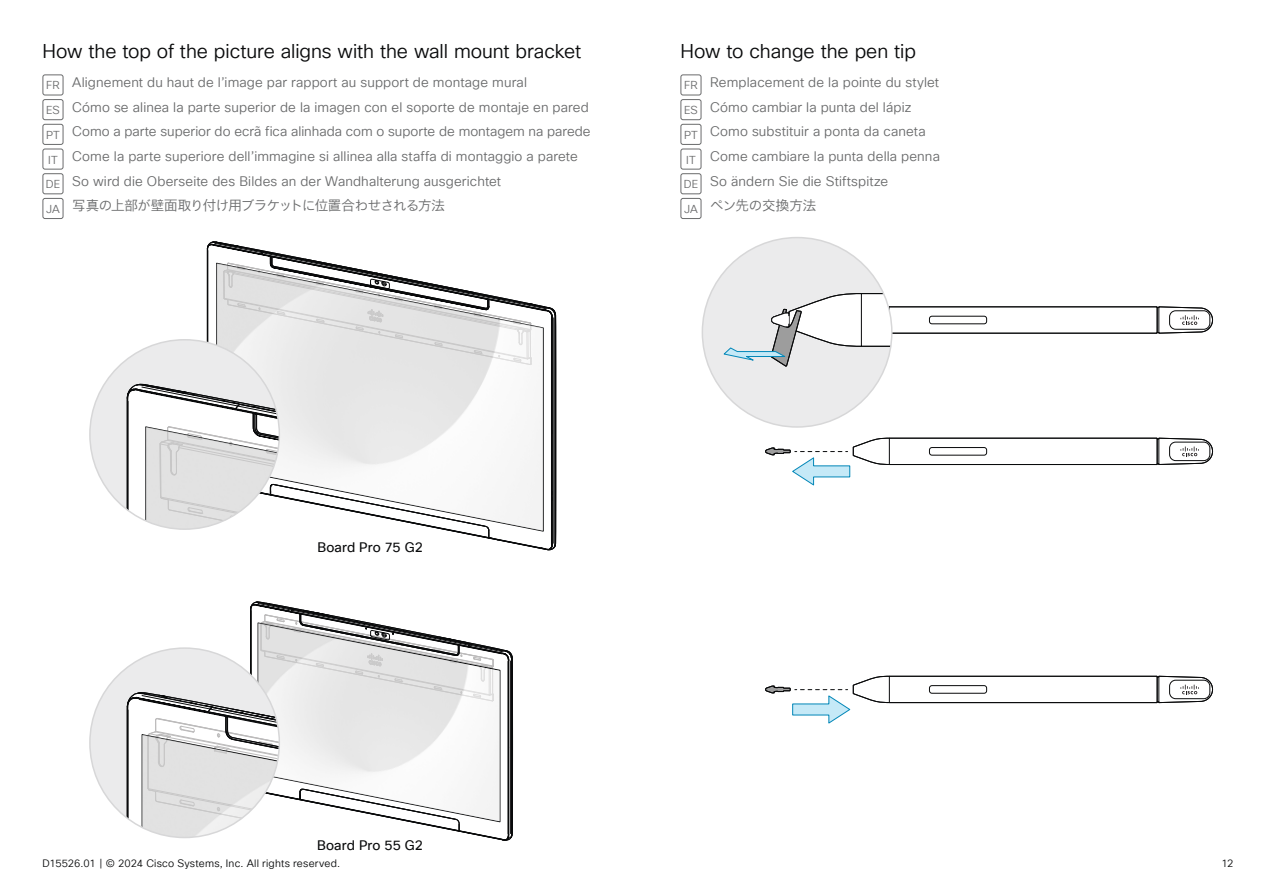
<style>
.page{position:relative;width:1276px;height:893px;background:#fff}
.page>*{position:absolute;margin:0;border:0;box-sizing:border-box;transform-origin:0 0}
.Subhead_1{font:19.5px "Cisco Sans TT Light";letter-spacing:-.005em;color:#090a0b}
.Body_5_French_hanging{font:13.5px "Cisco Sans TT Light";letter-spacing:.01em;color:#6a6b6c}
.Body_5_French_hanging-2{font:13.5px "Cisco Sans JPN Light";letter-spacing:-.04em;color:#6a6b6c}
.Body_1_center{font:13.5px "Cisco Sans TT";letter-spacing:.01em;color:#090a0b}
.Body_5_French_hanging-3{font:13.5px "Cisco Sans JPN Light";letter-spacing:-.015em;color:#6a6b6c}
.Body_1_center_French_for_Product_overvie{font:11.25px "Cisco Sans TT Light";letter-spacing:.015em;color:#6a6b6c}
.t1{font:10.5px "Cisco Sans TT Light";letter-spacing:.015em;color:#090a0b}
</style>
<div class="page">
<div style="left:43px;top:74px;width:20px;height:21px;border:1px solid #6a6b6c;border-radius:2px"></div>
<div style="left:43px;top:99px;width:20px;height:21px;border:1px solid #6a6b6c;border-radius:2px"></div>
<div style="left:43px;top:124px;width:20px;height:21px;border:1px solid #6a6b6c;border-radius:2px"></div>
<div style="left:43px;top:149px;width:20px;height:20px;border:1px solid #6a6b6c;border-radius:2px"></div>
<div style="left:43px;top:173px;width:20px;height:21px;border:1px solid #6a6b6c;border-radius:2px"></div>
<div style="left:43px;top:198px;width:20px;height:21px;border:1px solid #6a6b6c;border-radius:2px"></div>
<div style="left:90px;top:648px;width:189px;height:189px;background:#ebebec;border-radius:50%"></div>
<svg style="left:125px;top:602px;width:389px;height:239px"></svg>
<div style="left:90px;top:340px;width:189px;height:189px;background:#ebebec;border-radius:50%"></div>
<svg style="left:125px;top:242px;width:432px;height:309px"></svg>
<div style="left:680px;top:74px;width:21px;height:21px;border:1px solid #6a6b6c;border-radius:2px"></div>
<div style="left:680px;top:99px;width:21px;height:21px;border:1px solid #6a6b6c;border-radius:2px"></div>
<div style="left:680px;top:124px;width:21px;height:21px;border:1px solid #6a6b6c;border-radius:2px"></div>
<div style="left:680px;top:149px;width:21px;height:20px;border:1px solid #6a6b6c;border-radius:2px"></div>
<div style="left:680px;top:173px;width:21px;height:21px;border:1px solid #6a6b6c;border-radius:2px"></div>
<div style="left:680px;top:198px;width:21px;height:21px;border:1px solid #6a6b6c;border-radius:2px"></div>
<svg style="left:765px;top:675px;width:448px;height:49px"></svg>
<svg style="left:765px;top:437px;width:448px;height:49px"></svg>
<div style="left:702px;top:238px;width:190px;height:189px;background:#ebebec;border-radius:50%"></div>
<svg style="left:723px;top:293px;width:490px;height:75px"></svg>
<p class="Subhead_1" style="left:43px;top:38px;width:540px">How the top of the picture aligns with the wall mount bracket</p>
<p class="Body_1_center_French_for_Product_overvie" style="left:46px;top:78px;width:15px">FR</p>
<p class="Body_5_French_hanging" style="left:72px;top:73px;width:456px">Alignement du haut de l’image par rapport au support de montage mural</p>
<p class="Body_1_center_French_for_Product_overvie" style="left:46px;top:103px;width:15px">ES</p>
<p class="Body_5_French_hanging" style="left:72px;top:98px;width:518px">Cómo se alinea la parte superior de la imagen con el soporte de montaje en pared</p>
<p class="Body_1_center_French_for_Product_overvie" style="left:46px;top:128px;width:15px">PT</p>
<p class="Body_5_French_hanging" style="left:72px;top:123px;width:520px">Como a parte superior do ecrã fica alinhada com o suporte de montagem na parede</p>
<p class="Body_1_center_French_for_Product_overvie" style="left:48px;top:152px;width:11px">IT</p>
<p class="Body_5_French_hanging" style="left:72px;top:147px;width:507px">Come la parte superiore dell’immagine si allinea alla staffa di montaggio a parete</p>
<p class="Body_1_center_French_for_Product_overvie" style="left:46px;top:177px;width:16px">DE</p>
<p class="Body_5_French_hanging" style="left:72px;top:172px;width:430px">So wird die Oberseite des Bildes an der Wandhalterung ausgerichtet</p>
<p class="Body_1_center_French_for_Product_overvie" style="left:46px;top:202px;width:15px">JA</p>
<p class="Body_5_French_hanging-2" style="left:72px;top:197px;width:374px">写真の上部が壁面取り付け用ブラケットに位置合わせされる方法</p>
<p class="Subhead_1" style="left:680px;top:38px;width:237px">How to change the pen tip</p>
<p class="Body_1_center_French_for_Product_overvie" style="left:684px;top:78px;width:15px">FR</p>
<p class="Body_5_French_hanging" style="left:710px;top:73px;width:230px">Remplacement de la pointe du stylet</p>
<p class="Body_1_center_French_for_Product_overvie" style="left:684px;top:103px;width:15px">ES</p>
<p class="Body_5_French_hanging" style="left:710px;top:98px;width:202px">Cómo cambiar la punta del lápiz</p>
<p class="Body_1_center_French_for_Product_overvie" style="left:684px;top:128px;width:15px">PT</p>
<p class="Body_5_French_hanging" style="left:710px;top:123px;width:217px">Como substituir a ponta da caneta</p>
<p class="Body_1_center_French_for_Product_overvie" style="left:686px;top:152px;width:11px">IT</p>
<p class="Body_5_French_hanging" style="left:710px;top:147px;width:231px">Come cambiare la punta della penna</p>
<p class="Body_1_center_French_for_Product_overvie" style="left:684px;top:177px;width:16px">DE</p>
<p class="Body_5_French_hanging" style="left:710px;top:172px;width:179px">So ändern Sie die Stiftspitze</p>
<p class="Body_1_center_French_for_Product_overvie" style="left:684px;top:202px;width:15px">JA</p>
<p class="Body_5_French_hanging-3" style="left:710px;top:197px;width:107px">ペン先の交換方法</p>
<p class="Body_1_center" style="left:317px;top:539px;width:107px">Board Pro 75 G2</p>
<p class="Body_1_center" style="left:317px;top:837px;width:107px">Board Pro 55 G2</p>
<p class="t1" style="left:43px;top:857px;width:299px">D15526.01 | © 2024 Cisco Systems, Inc. All rights reserved.</p>
<p class="t1" style="left:1221px;top:857px;width:13px">12</p>
</div>
